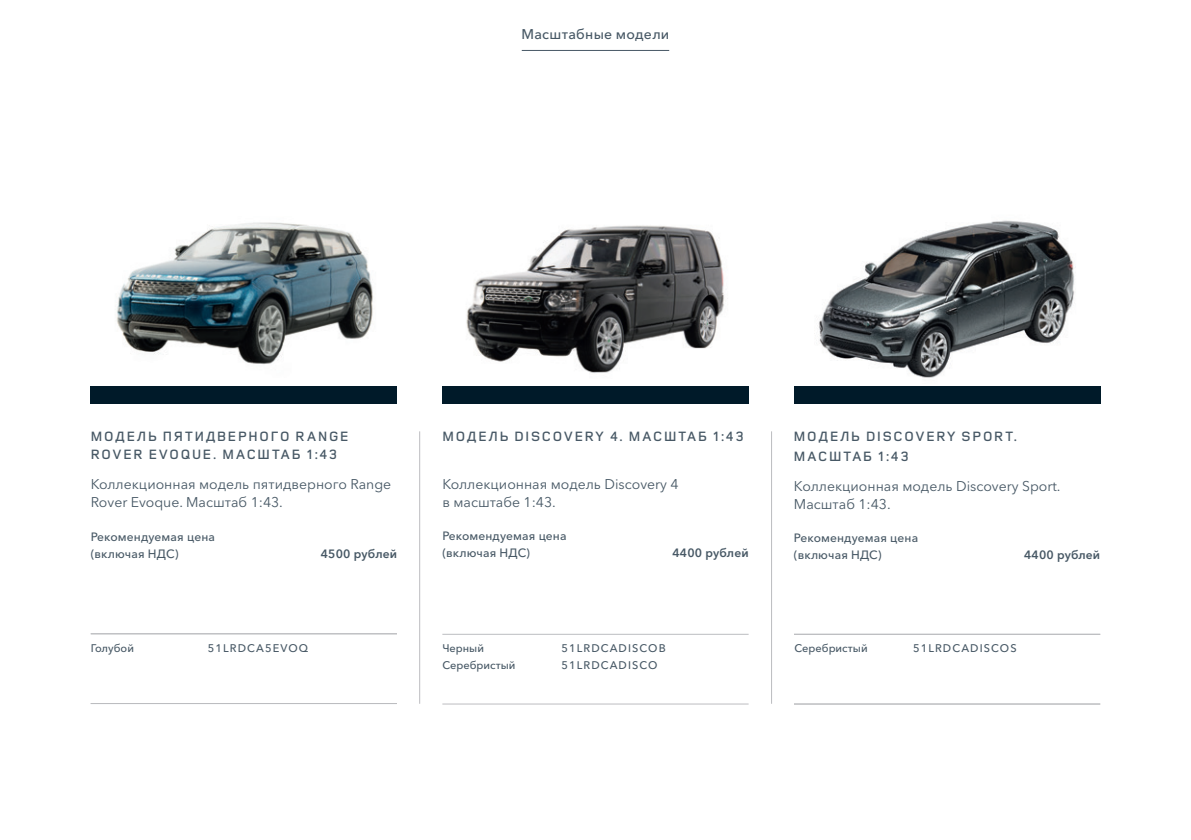
<style>
.page{position:relative;width:1191px;height:840px;background:#fff}
.page>*{position:absolute;margin:0;border:0;box-sizing:border-box;transform-origin:0 0}
.t1{font:14px/18px "Avenir Next Cyr";color:#475865}
.t2{font:600 14px/18px "Land Rover";letter-spacing:.13em;color:#475865}
.t3{font:500 14px "Avenir Next Cyr";letter-spacing:.02em;color:#475865}
.t4{font:500 12px/17.2px "Avenir Next Cyr";letter-spacing:.01em;color:#475865}
.t5{font:600 12px "Avenir Next Cyr";letter-spacing:.01em;color:#475865}
.t6{font:500 11px/16.8px "Avenir Next Cyr";letter-spacing:.1em;color:#475865}
.t7{font:500 11px/16.8px "Avenir Next Cyr";color:#475865}
</style>
<div class="page">
<hr style="left:522px;top:50px;width:147px;height:1px;background:#475865">
<img style="left:107px;top:222px;width:274px;height:165px">
<img style="left:794px;top:220px;width:306px;height:167px">
<img style="left:458px;top:225px;width:274px;height:162px">
<hr style="left:442px;top:633px;width:306px;height:1px;background:#bcbdc0">
<hr style="left:442px;top:703px;width:306px;height:1px;background:#bcbdc0">
<hr style="left:91px;top:633px;width:306px;height:1px;background:#bcbdc0">
<hr style="left:794px;top:633px;width:306px;height:1px;background:#bcbdc0">
<hr style="left:91px;top:702px;width:306px;height:1px;background:#bcbdc0">
<hr style="left:794px;top:703px;width:306px;height:1px;background:#bcbdc0">
<hr style="left:419px;top:431px;width:1px;height:272px;background:#bcbdc0">
<hr style="left:771px;top:431px;width:1px;height:272px;background:#bcbdc0">
<div style="left:91px;top:387px;width:306px;height:17px;background:#001a29"></div>
<div style="left:442px;top:387px;width:306px;height:17px;background:#001a29"></div>
<div style="left:794px;top:387px;width:306px;height:17px;background:#001a29"></div>
<p class="t3" style="left:521px;top:26px;width:149px">Масштабные модели</p>
<p class="t2" style="left:91px;top:426px;width:259px">МОДЕЛЬ ПЯТИДВЕРНОГО RANGE<br>ROVER EVOQUE. МАСШТАБ 1:43</p>
<p class="t1" style="left:91px;top:474px;width:302px">Коллекционная модель пятидверного Range<br>Rover Evoque. Масштаб 1:43.</p>
<p class="t4" style="left:91px;top:528px;width:126px">Рекомендуемая цена (включая НДС)</p>
<p class="t5" style="left:321px;top:546px;width:78px">4500 рублей</p>
<p class="t2" style="left:442px;top:426px;width:303px">МОДЕЛЬ DISCOVERY 4. МАСШТАБ 1:43</p>
<p class="t1" style="left:442px;top:474px;width:238px">Коллекционная модель Discovery 4 в масштабе 1:43.</p>
<p class="t4" style="left:442px;top:527px;width:126px">Рекомендуемая цена (включая НДС)</p>
<p class="t5" style="left:672px;top:545px;width:78px">4400 рублей</p>
<p class="t2" style="left:794px;top:425px;width:225px;line-height:20px">МОДЕЛЬ DISCOVERY SPORT.<br>МАСШТАБ 1:43</p>
<p class="t1" style="left:794px;top:476px;width:268px">Коллекционная модель Discovery Sport.<br>Масштаб 1:43.</p>
<p class="t4" style="left:794px;top:528px;width:126px">Рекомендуемая цена (включая НДС)</p>
<p class="t5" style="left:1024px;top:547px;width:78px">4400 рублей</p>
<p class="t7" style="left:91px;top:639px;width:45px">Голубой</p>
<p class="t6" style="left:208px;top:639px;width:102px">51LRDCA5EVOQ</p>
<p class="t7" style="left:442px;top:639px;width:75px">Черный<br>Серебристый</p>
<p class="t6" style="left:561px;top:639px;width:106px">51LRDCADISCOB<br>51LRDCADISCO</p>
<p class="t7" style="left:794px;top:639px;width:75px">Серебристый</p>
<p class="t6" style="left:913px;top:639px;width:105px">51LRDCADISCOS</p>
</div>
